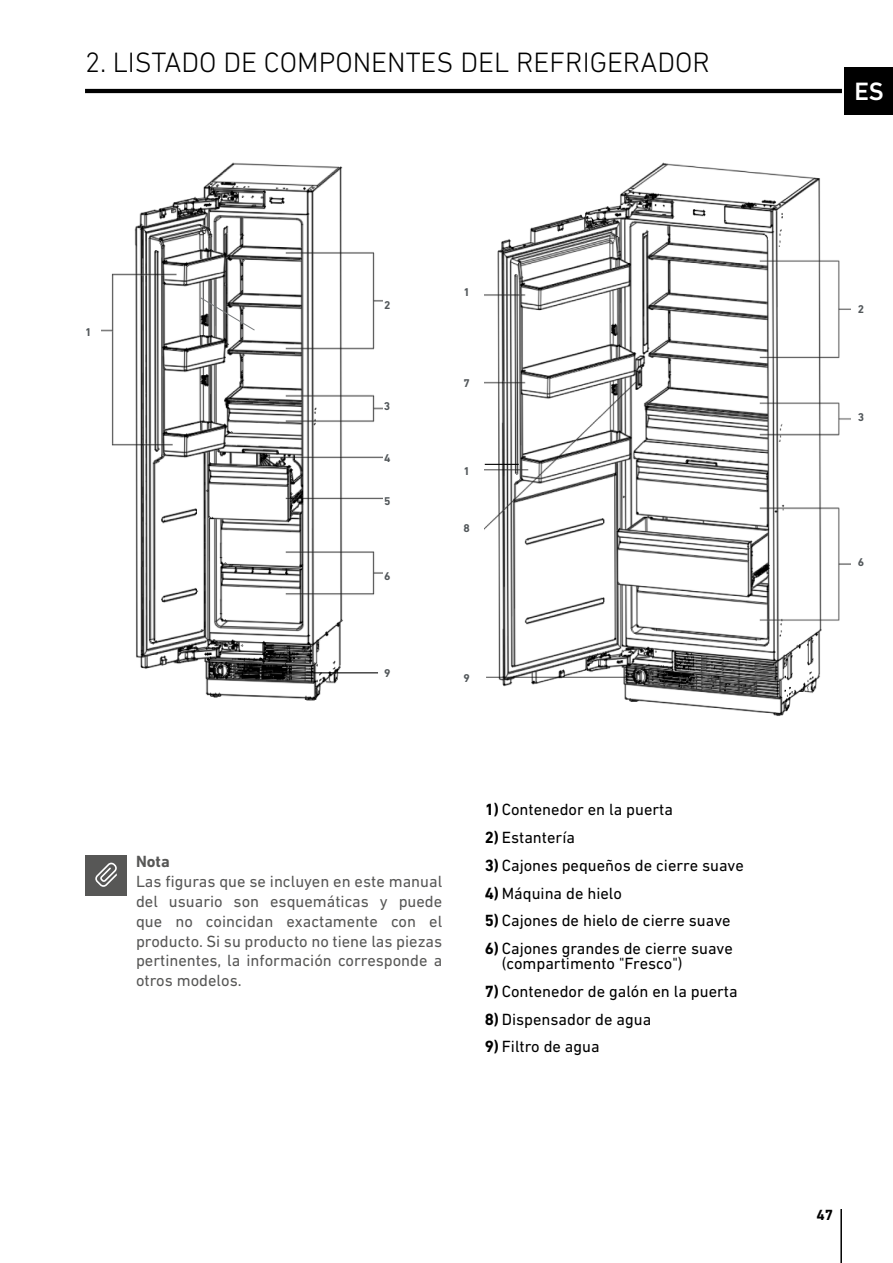
<style>
.page{position:relative;width:893px;height:1263px;background:#fff}
.page>*{position:absolute;margin:0;border:0;box-sizing:border-box;transform-origin:0 0}
.t1{font:300 28.5px "DIN Next LT Pro";color:#000}
.t2{font:500 25.5px "DIN Next LT Pro";color:#fff}
.t3{font:16.5px/15px "DIN Next LT Pro";color:#000}
.t4{font:16.5px/19.8px "DIN Next LT Pro";color:#575756;text-align:justify}
.t5{font:700 16.5px "DIN Next LT Pro";color:#575756}
.t6{font:700 15px "DIN Next LT Pro";color:#000}
.t7{font:700 11.55px "DIN Next LT Pro";color:#52575a}
.s1{font-weight:700}
</style>
<div class="page">
<hr style="left:85px;top:89px;width:757px;height:4px;background:#000">
<img style="left:102px;top:162px;width:281px;height:539px">
<img style="left:485px;top:162px;width:365px;height:554px">
<hr style="left:840px;top:1209px;width:2px;height:54px;background:#000">
<div style="left:844px;top:67px;width:49px;height:48px;background:#000"></div>
<svg style="left:200px;top:297px;width:55px;height:34px"></svg>
<div style="left:85px;top:855px;width:41px;height:40px;background:#575756"></div>
<svg style="left:95px;top:863px;width:22px;height:24px"></svg>
<hr style="left:485px;top:464px;width:34px;height:1px;background:#000">
<hr style="left:238px;top:672px;width:140px;height:1px;background:#000">
<hr style="left:486px;top:676px;width:143px;height:2px;background:#000">
<h1 class="t1" style="left:85px;top:46px;width:626px">2. LISTADO DE COMPONENTES DEL REFRIGERADOR</h1>
<p class="t7" style="left:463px;top:285px;width:8px">1</p>
<h2 class="t2" style="left:854px;top:77px;width:31px">ES</h2>
<p class="t7" style="left:85px;top:326px;width:8px">1</p>
<p class="t7" style="left:384px;top:298px;width:8px">2</p>
<p class="t7" style="left:858px;top:302px;width:8px">2</p>
<p class="t7" style="left:384px;top:399px;width:8px">3</p>
<p class="t7" style="left:384px;top:451px;width:8px">4</p>
<p class="t7" style="left:384px;top:494px;width:8px">5</p>
<p class="t7" style="left:384px;top:569px;width:8px">6</p>
<p class="t7" style="left:384px;top:666px;width:8px">9</p>
<p class="t7" style="left:463px;top:376px;width:8px">7</p>
<p class="t7" style="left:463px;top:464px;width:8px">1</p>
<p class="t7" style="left:463px;top:521px;width:8px">8</p>
<p class="t7" style="left:463px;top:671px;width:8px">9</p>
<p class="t7" style="left:858px;top:411px;width:8px">3</p>
<p class="t7" style="left:858px;top:555px;width:8px">6</p>
<p class="t5" style="left:136px;top:852px;width:35px">Nota</p>
<p class="t4" style="left:136px;top:871px;width:308px">Las figuras que se incluyen en este manual del usuario son esquemáticas y puede que no coincidan exactamente con el producto. Si su producto no tiene las piezas pertinentes, la información corresponde a otros modelos.</p>
<p class="t3" style="left:485px;top:802px;width:190px"><span class="s1">1)</span> Contenedor en la puerta</p>
<p class="t3" style="left:485px;top:830px;width:92px"><span class="s1">2)</span> Estantería</p>
<p class="t3" style="left:485px;top:857px;width:261px"><span class="s1">3)</span> Cajones pequeños de cierre suave</p>
<p class="t3" style="left:485px;top:885px;width:139px"><span class="s1">4)</span> Máquina de hielo</p>
<p class="t3" style="left:485px;top:913px;width:247px"><span class="s1">5)</span> Cajones de hielo de cierre suave</p>
<p class="t3" style="left:502px;top:941px;width:232px;text-indent:-17px"><span class="s1">6)</span> Cajones grandes de cierre suave (compartimento "Fresco")</p>
<p class="t3" style="left:485px;top:983px;width:254px"><span class="s1">7)</span> Contenedor de galón en la puerta</p>
<p class="t3" style="left:485px;top:1011px;width:168px"><span class="s1">8)</span> Dispensador de agua</p>
<p class="t3" style="left:485px;top:1039px;width:116px"><span class="s1">9)</span> Filtro de agua</p>
<p class="t6" style="left:817px;top:1206px;width:18px">47</p>
</div>
